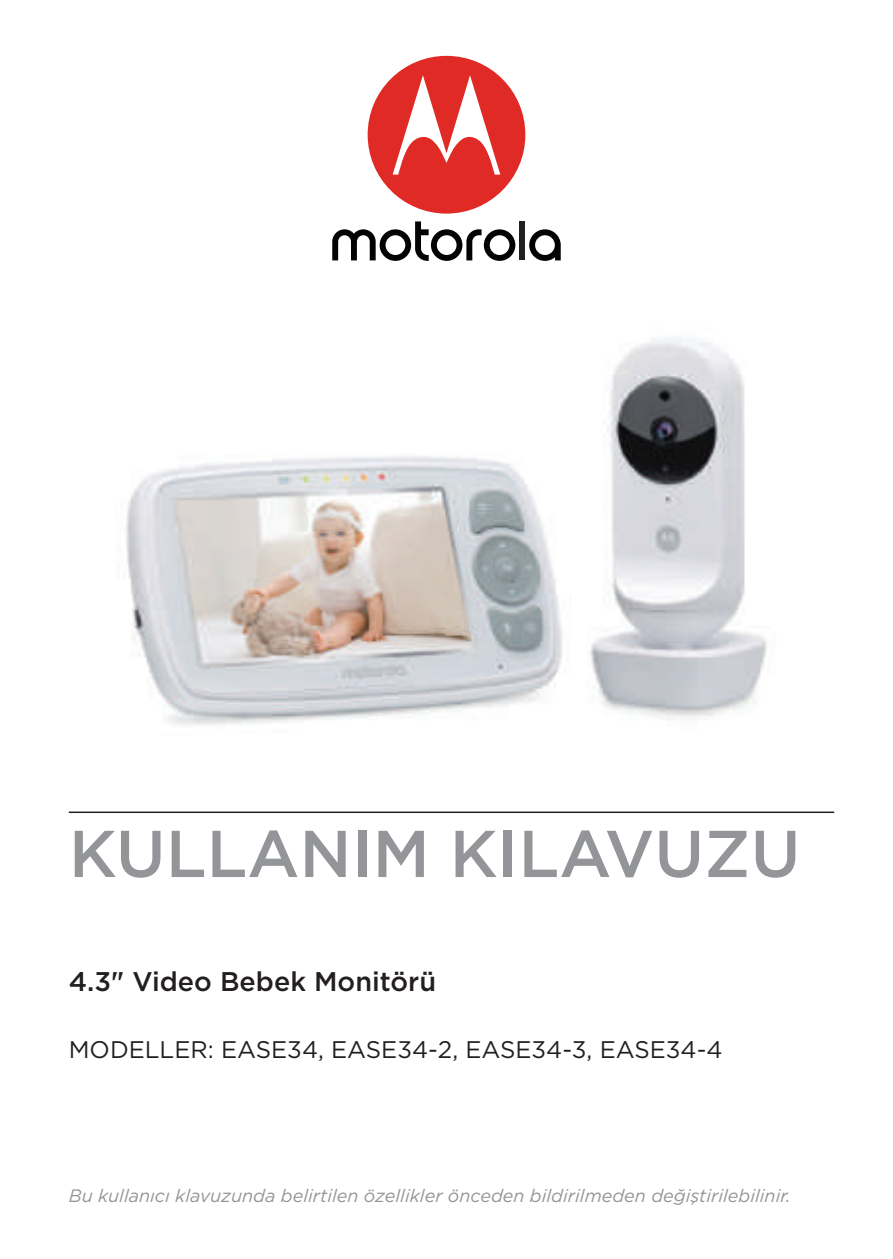
<style>
.page{position:relative;width:893px;height:1259px;background:#fff}
.page>*{position:absolute;margin:0;border:0;box-sizing:border-box;transform-origin:0 0}
.t1{font:500 66px "Gotham";color:#939598}
.t2{font:500 27px "Gotham";color:#231f20}
.t3{font:24px "Gotham";color:#231f20}
.t4{font:italic 18px "Gotham";color:#939598}
</style>
<div class="page">
<hr style="left:69px;top:811px;width:765px;height:2px;background:#231f20">
<svg style="left:529px;top:229px;width:32px;height:32px"></svg>
<div style="left:519px;top:221px;width:6px;height:39px;background:#221f21"></div>
<svg style="left:332px;top:221px;width:183px;height:40px"></svg>
<div style="left:368px;top:56px;width:157px;height:158px;background:#e02a26;border-radius:50%"></div>
<svg style="left:393px;top:75px;width:107px;height:100px"></svg>
<img style="left:126px;top:338px;width:641px;height:387px">
<h1 class="t1" style="left:69px;top:810px;width:733px">KULLANIM KILAVUZU</h1>
<h2 class="t2" style="left:69px;top:963px;width:369px">4.3" Video Bebek Monitörü</h2>
<h3 class="t3" style="left:69px;top:1034px;width:655px">MODELLER: EASE34, EASE34-2, EASE34-3, EASE34-4</h3>
<p class="t4" style="left:69px;top:1184px;width:723px">Bu kullanıcı klavuzunda belirtilen özellikler önceden bildirilmeden değiştirilebilinir.</p>
</div>
